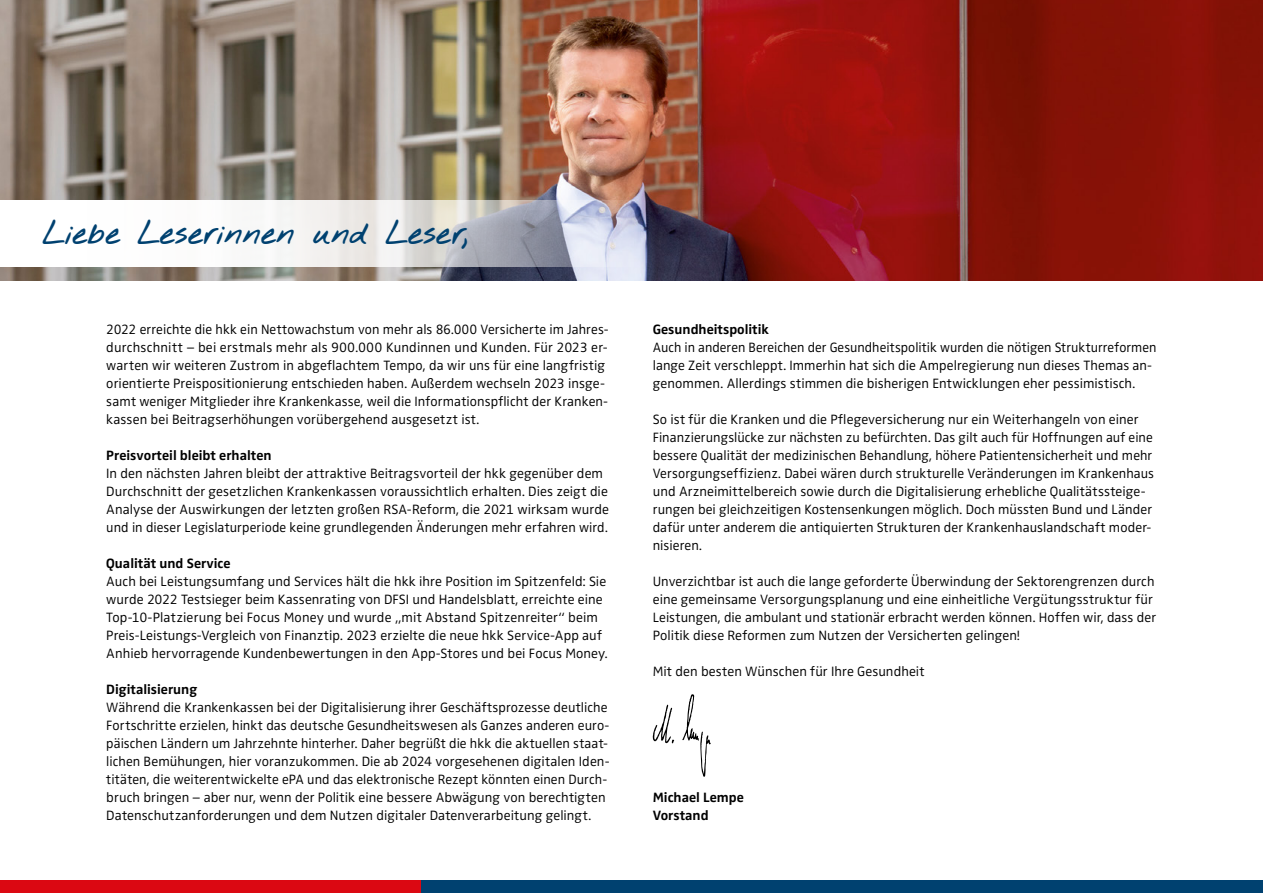
<style>
.page{position:relative;width:1263px;height:893px;background:#fff}
.page>*{position:absolute;margin:0;border:0;box-sizing:border-box;transform-origin:0 0}
.Headline{font:700 27px "Nothing You Could Do";letter-spacing:-.015em;color:#004170}
.Copy{font:300 13.95px/18px "Zwo Pro";letter-spacing:.005em;color:#000}
.Copy-2{font:700 13.95px "Zwo Pro";color:#000}
</style>
<div class="page">
<img style="left:0;top:0;width:1263px;height:280px">
<svg style="left:653px;top:704px;width:21px;height:39px"></svg>
<svg style="left:682px;top:694px;width:29px;height:83px"></svg>
<svg style="left:0;top:200px;width:705px;height:67px"></svg>
<div style="left:0;top:880px;width:421px;height:13px;background:#db0812"></div>
<div style="left:421px;top:880px;width:842px;height:13px;background:#004170"></div>
<p class="Headline" style="left:43px;top:210px;width:427px">Liebe Leserinnen und Leser,</p>
<p class="Copy" style="left:106px;top:319px;width:504px">2022 erreichte die hkk ein Nettowachstum von mehr als 86.000 Versicherte im Jahres&shy;durchschnitt – bei erstmals mehr als 900.000 Kundinnen und Kunden. Für 2023 er&shy;warten wir weiteren Zustrom in abgeflachtem Tempo, da wir uns für eine langfristig orientierte Preispositionierung entschieden haben. Außerdem wechseln 2023 insge&shy;samt weniger Mitglieder ihre Krankenkasse, weil die Informationspflicht der Kranken&shy;kassen bei Beitragserhöhungen vorübergehend ausgesetzt ist.</p>
<p class="Copy-2" style="left:106px;top:444px;width:167px">Preisvorteil bleibt erhalten</p>
<p class="Copy" style="left:106px;top:463px;width:504px">In den nächsten Jahren bleibt der attraktive Beitragsvorteil der hkk gegenüber dem Durchschnitt der gesetzlichen Krankenkassen voraussichtlich erhalten. Dies zeigt die Analyse der Auswirkungen der letzten großen RSA-Reform, die 2021 wirksam wurde und in dieser Legislaturperiode keine grundlegenden Änderungen mehr erfahren wird.</p>
<p class="Copy-2" style="left:106px;top:552px;width:126px">Qualität und Service</p>
<p class="Copy" style="left:106px;top:571px;width:503px">Auch bei Leistungsumfang und Services hält die hkk ihre Position im Spitzenfeld: Sie wurde 2022 Testsieger beim Kassenrating von DFSI und Handelsblatt, erreichte eine Top-10-Platzierung bei Focus Money und wurde „mit Abstand Spitzenreiter“ beim Preis-Leistungs-Vergleich von Finanztip. 2023 erzielte die neue hkk Service-App auf Anhieb hervorragende Kundenbewertungen in den App-Stores und bei Focus Money.</p>
<p class="Copy-2" style="left:106px;top:678px;width:92px">Digitalisierung</p>
<p class="Copy" style="left:106px;top:697px;width:505px">Während die Krankenkassen bei der Digitalisierung ihrer Geschäftsprozesse deutliche Fortschritte erzielen, hinkt das deutsche Gesundheitswesen als Ganzes anderen euro&shy;päischen Ländern um Jahrzehnte hinterher. Daher begrüßt die hkk die aktuellen staat&shy;lichen Bemühungen, hier voranzukommen. Die ab 2024 vorgesehenen digitalen Iden&shy;titäten, die weiterentwickelte ePA und das elektronische Rezept könnten einen Durch&shy;bruch bringen – aber nur, wenn der Politik eine bessere Abwägung von berechtigten Datenschutzanforderungen und dem Nutzen digitaler Datenverarbeitung gelingt.</p>
<p class="Copy-2" style="left:653px;top:318px;width:118px">Gesundheitspolitik</p>
<p class="Copy" style="left:653px;top:337px;width:505px">Auch in anderen Bereichen der Gesundheitspolitik wurden die nötigen Strukturreformen lange Zeit verschleppt. Immerhin hat sich die Ampelregierung nun dieses Themas an&shy;genommen. Allerdings stimmen die bisherigen Entwicklungen eher pessimistisch.</p>
<p class="Copy" style="left:653px;top:409px;width:503px">So ist für die Kranken und die Pflegeversicherung nur ein Weiterhangeln von einer Finanzierungslücke zur nächsten zu befürchten. Das gilt auch für Hoffnungen auf eine bessere Qualität der medizinischen Behandlung, höhere Patientensicherheit und mehr Versorgungseffizienz. Dabei wären durch strukturelle Veränderungen im Krankenhaus und Arzneimittelbereich sowie durch die Digitalisierung erhebliche Qualitätssteige&shy;rungen bei gleichzeitigen Kostensenkungen möglich. Doch müssten Bund und Länder dafür unter anderem die antiquierten Strukturen der Krankenhauslandschaft moder&shy;nisieren.</p>
<p class="Copy" style="left:653px;top:571px;width:505px">Unverzichtbar ist auch die lange geforderte Überwindung der Sektorengrenzen durch eine gemeinsame Versorgungsplanung und eine einheitliche Vergütungsstruktur für Leistungen, die ambulant und stationär erbracht werden können. Hoffen wir, dass der Politik diese Reformen zum Nutzen der Versicherten gelingen!</p>
<p class="Copy" style="left:653px;top:661px;width:273px">Mit den besten Wünschen für Ihre Gesundheit</p>
<p class="Copy-2" style="left:653px;top:786px;width:93px">Michael Lempe</p>
<p class="Copy-2" style="left:653px;top:804px;width:57px">Vorstand</p>
</div>
